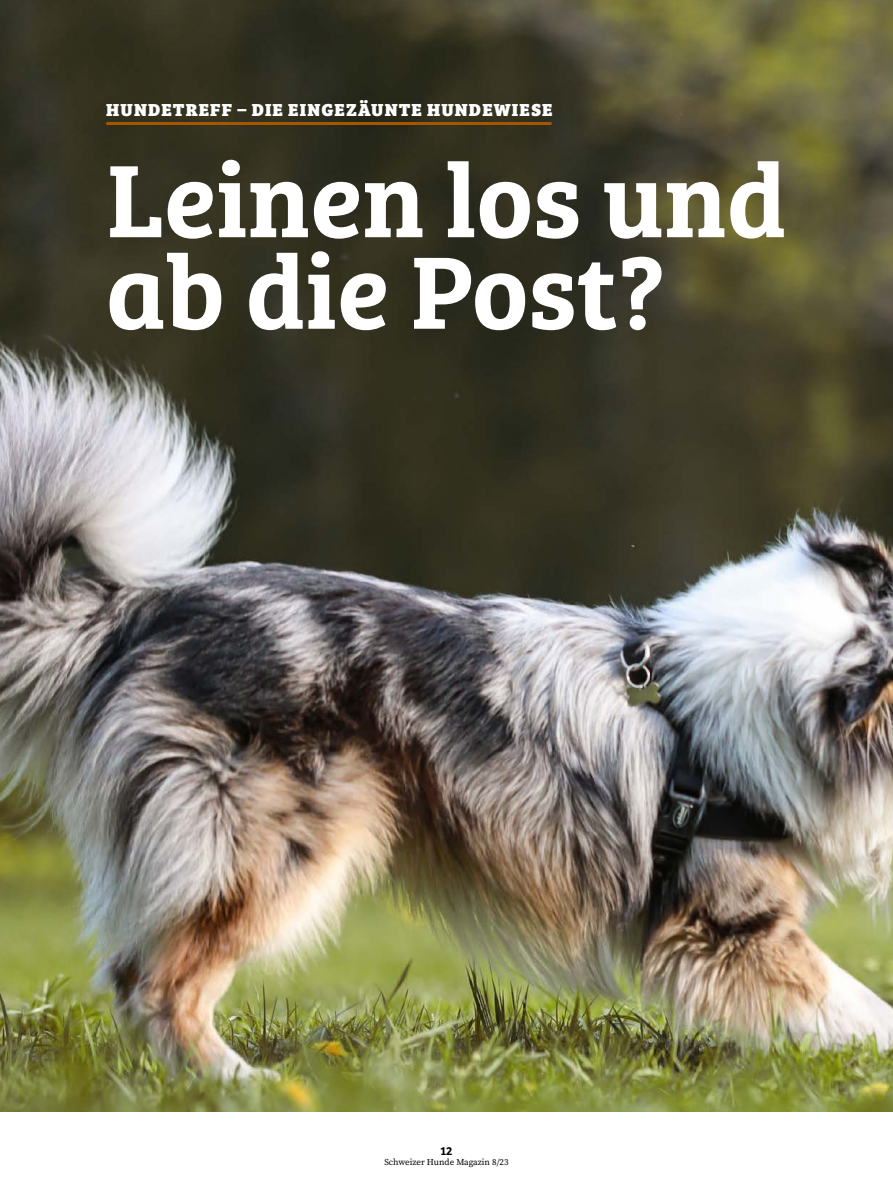
<style>
.page{position:relative;width:893px;height:1191px;background:#fff}
.page>*{position:absolute;margin:0;border:0;box-sizing:border-box;transform-origin:0 0}
.Haupttitel{font:106.5px/91.5px "Bree Serif Sb";color:#fff}
.Oberzeile_Haupttitel{font:18px "Bree Serif Eb";letter-spacing:.06em;color:#fff}
.t1{font:600 12px "Bree";color:#000}
.t2{font:9px "Source Serif Pro";color:#000}
</style>
<div class="page">
<img style="left:0;top:0;width:893px;height:1111px">
<hr style="left:106px;top:122px;width:446px;height:3px;background:#a65500">
<p class="Oberzeile_Haupttitel" style="left:106px;top:95px;width:448px">HUNDETREFF – DIE EINGEZÄUNTE HUNDEWIESE</p>
<p class="Haupttitel" style="left:106px;top:148px;width:682px">Leinen los und ab die Post?</p>
<p class="t1" style="left:441px;top:1141px;width:13px">12</p>
<p class="t2" style="left:384px;top:1156px;width:126px">Schweizer Hunde Magazin 8/23</p>
</div>
